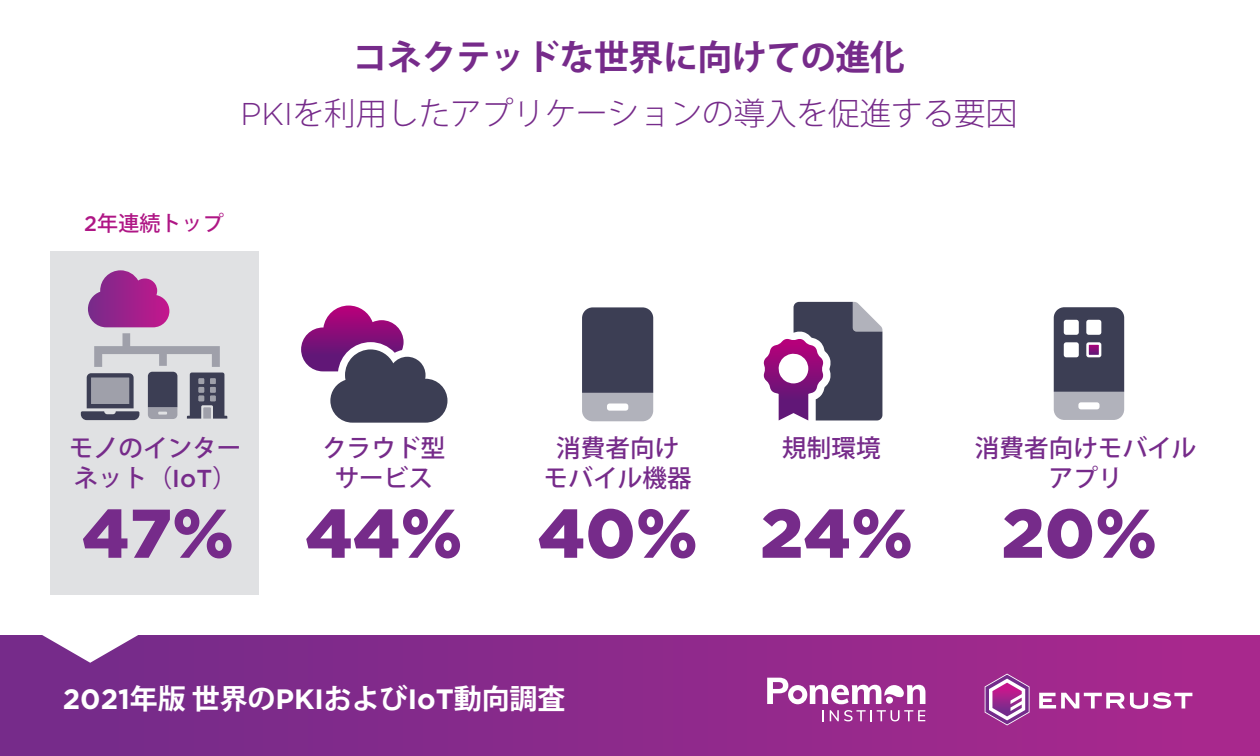
<style>
.page{position:relative;width:1260px;height:756px;background:#fff}
.page>*{position:absolute;margin:0;border:0;box-sizing:border-box;transform-origin:0 0}
.t1{font:900 68.6px "Gotham";letter-spacing:.005em;color:#762b8a}
.t2{font:700 35px "Koz Go Pro";letter-spacing:-.015em;color:#762b8a}
.t3{font:300 31.5px "Koz Go Pro";color:#762b8a}
.t4{font:700 28px "Koz Go Pro";color:#fff}
.t5{font:500 24.5px/29.4px "Koz Go Pro";letter-spacing:.005em;color:#762b8a;text-align:center}
.t6{font:500 21px "Koz Go Pro";letter-spacing:.005em;color:#af1685}
.s1{font-family:"Gotham"}
</style>
<div class="page">
<div style="left:50px;top:251px;width:208px;height:343px;background:#e0e1e3"></div>
<div style="left:0;top:635px;width:1260px;height:121px;background:linear-gradient(to right,#712b8a,#aa288d)"></div>
<svg style="left:5px;top:635px;width:171px;height:28px"></svg>
<svg style="left:1039px;top:692px;width:153px;height:17px"></svg>
<svg style="left:985px;top:674px;width:45px;height:51px"></svg>
<svg style="left:822px;top:710px;width:2px;height:11px"></svg>
<svg style="left:830px;top:710px;width:95px;height:11px"></svg>
<svg style="left:767px;top:678px;width:158px;height:26px"></svg>
<svg style="left:582px;top:307px;width:71px;height:114px;background:#5c5e70"></svg>
<svg style="left:301px;top:306px;width:146px;height:117px"></svg>
<svg style="left:1054px;top:307px;width:70px;height:113px;background:#6e6f80"></svg>
<div style="left:1086px;top:342px;width:15px;height:15px;border:3px solid #fff"></div>
<svg style="left:764px;top:302px;width:118px;height:118px"></svg>
<svg style="left:88px;top:270px;width:81px;height:57px"></svg>
<svg style="left:81px;top:333px;width:146px;height:87px"></svg>
<h2 class="t2" style="left:353px;top:35px;width:554px">コネクテッドな世界に向けての進化</h2>
<p class="t3" style="left:240px;top:93px;width:778px"><span class="s1">PKI</span>を利用したアプリケーションの導入を促進する要因</p>
<p class="t6" style="left:84px;top:210px;width:131px"><span class="s1">2</span>年連続トップ</p>
<p class="t5" style="left:975px;top:435px;width:223px">消費者向けモバイルアプリ</p>
<p class="t5" style="left:544px;top:435px;width:149px">消費者向けモバイル機器</p>
<p class="t5" style="left:69px;top:435px;width:174px">モノのインター</p>
<p class="t5" style="left:782px;top:435px;width:100px">規制環境</p>
<p class="t5" style="left:74px;top:464px;width:165px">ネット（<span class="s1">IoT</span>）</p>
<h1 class="t1" style="left:82px;top:486px;width:153px">47%</h1>
<p class="t5" style="left:322px;top:435px;width:124px">クラウド型サービス</p>
<h1 class="t1" style="left:305px;top:486px;width:609px">44% 40% 24%</h1>
<h1 class="t1" style="left:1002px;top:486px;width:157px">20%</h1>
<p class="t4" style="left:63px;top:681px;width:504px"><span class="s1">2021</span>年版 世界の<span class="s1">PKI</span>および<span class="s1">IoT</span>動向調査</p>
</div>
